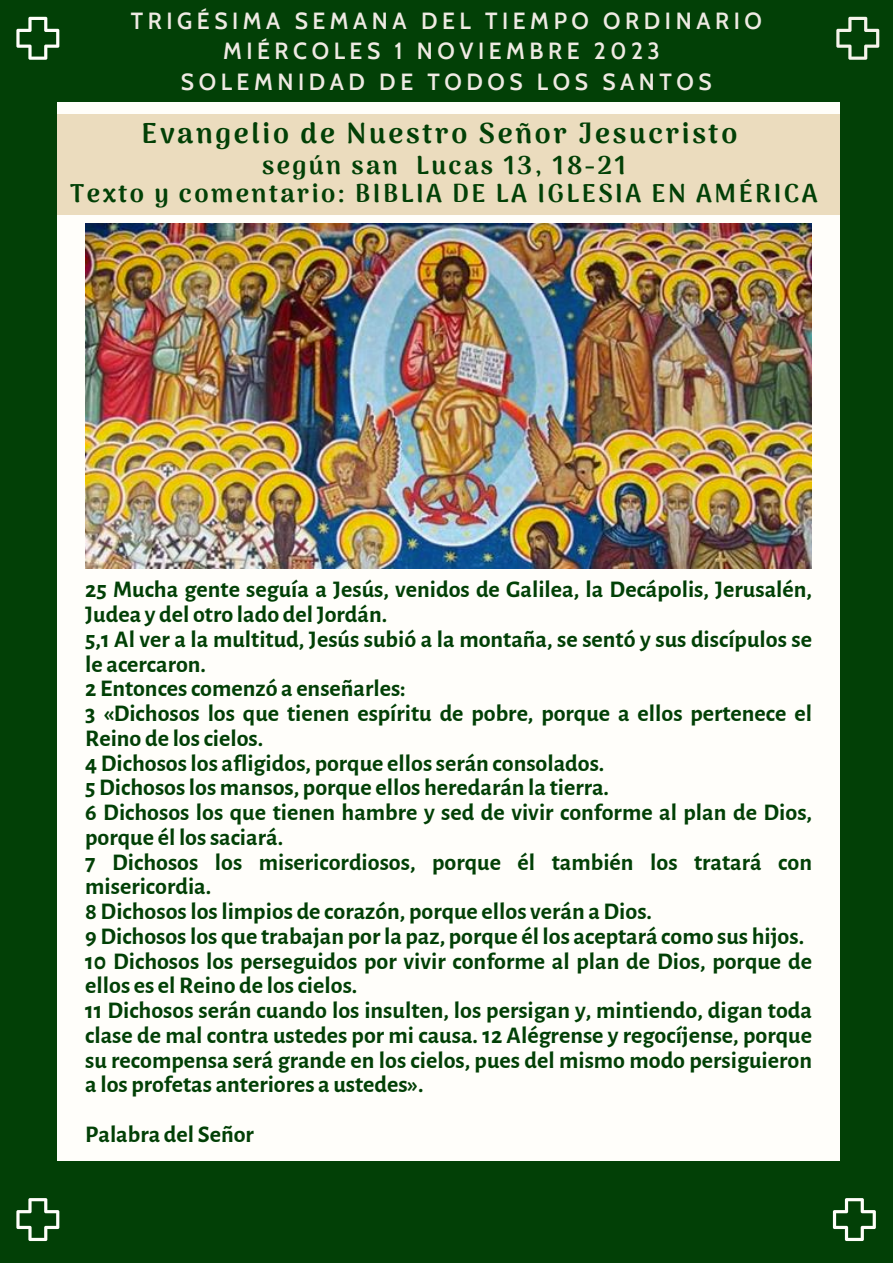
<style>
.page{position:relative;width:893px;height:1264px;background:#fff}
.page>*{position:absolute;margin:0;border:0;box-sizing:border-box;transform-origin:0 0}
.t1{font:900 28.5px "Arima Madurai";letter-spacing:.095em;color:#024006}
.t2{font:900 25.5px "Arima Madurai";letter-spacing:.095em;color:#024006}
.t3{font:700 24px/24.8px "Alegreya Sans";color:#024006}
.t4{font:600 22.8px "Cabin";letter-spacing:.2em;color:#efeae3}
</style>
<div class="page">
<div style="left:0;top:0;width:892px;height:1262px;background:#024006"></div>
<div style="left:58px;top:102px;width:781px;height:1058px;background:#fffefa"></div>
<div style="left:57px;top:114px;width:783px;height:100px;background:#ebdcbe"></div>
<svg style="left:16px;top:17px;width:43px;height:43px"></svg>
<svg style="left:832px;top:1198px;width:43px;height:42px"></svg>
<svg style="left:16px;top:1198px;width:43px;height:42px"></svg>
<svg style="left:836px;top:17px;width:43px;height:43px"></svg>
<img style="left:85px;top:223px;width:726px;height:346px">
<p class="t4" style="left:131px;top:7px;width:632px">TRIGÉSIMA SEMANA DEL TIEMPO ORDINARIO</p>
<p class="t4" style="left:223px;top:37px;width:438px">MIÉRCOLES 1 NOVIEMBRE 2023</p>
<p class="t4" style="left:181px;top:68px;width:532px">SOLEMNIDAD DE TODOS LOS SANTOS</p>
<p class="t1" style="left:141px;top:117px;width:597px">Evangelio de Nuestro Señor Jesucristo</p>
<p class="t2" style="left:262px;top:150px;width:365px">según san Lucas 13, 18-21</p>
<p class="t2" style="left:70px;top:178px;width:749px">Texto y comentario: BIBLIA DE LA IGLESIA EN AMÉRICA</p>
<p class="t3" style="left:85px;top:578px;width:728px">25 Mucha gente seguía a Jesús, venidos de Galilea, la Decápolis, Jerusalén,<br>Judea y del otro lado delJordán.</p>
<p class="t3" style="left:85px;top:627px;width:728px">5,1 Al ver a la multitud, Jesús subió a la montaña, se sentó y sus discípulos se le acercaron.</p>
<p class="t3" style="left:85px;top:677px;width:322px">2 Entoncescomenzó a enseñarles:</p>
<p class="t3" style="left:85px;top:701px;width:728px">3 «Dichosos los que tienen espíritu de pobre, porque a ellos pertenece el<br>Reino de loscielos.</p>
<p class="t3" style="left:85px;top:751px;width:520px">4Dichososlos afligidos, porque ellosserán consolados.</p>
<p class="t3" style="left:85px;top:775px;width:525px">5Dichososlos mansos, porque ellos heredarán la tierra.</p>
<p class="t3" style="left:85px;top:800px;width:728px">6 Dichosos los que tienen hambre y sed de vivir conforme al plan de Dios, porque él lossaciará.</p>
<p class="t3" style="left:85px;top:850px;width:728px">7 Dichosos los misericordiosos, porque él también los tratará con misericordia.</p>
<p class="t3" style="left:85px;top:899px;width:568px">8Dichososloslimpios de corazón, porque ellos verán aDios.</p>
<p class="t3" style="left:85px;top:924px;width:720px">9Dichososlos que trabajan porla paz, porque él los aceptará como sus hijos.</p>
<p class="t3" style="left:85px;top:949px;width:728px">10 Dichosos los perseguidos por vivir conforme al plan de Dios, porque de ellos es el Reino de loscielos.</p>
<p class="t3" style="left:85px;top:998px;width:728px;text-align:justify">11 Dichosos serán cuando los insulten, los persigan y, mintiendo, digan toda clase de mal contra ustedes por mi causa. 12 Alégrense y regocíjense, porque su recompensa será grande en los cielos, pues del mismo modo persiguieron a los profetas anteriores a ustedes».</p>
<p class="t3" style="left:85px;top:1122px;width:170px">Palabra del Señor</p>
</div>
